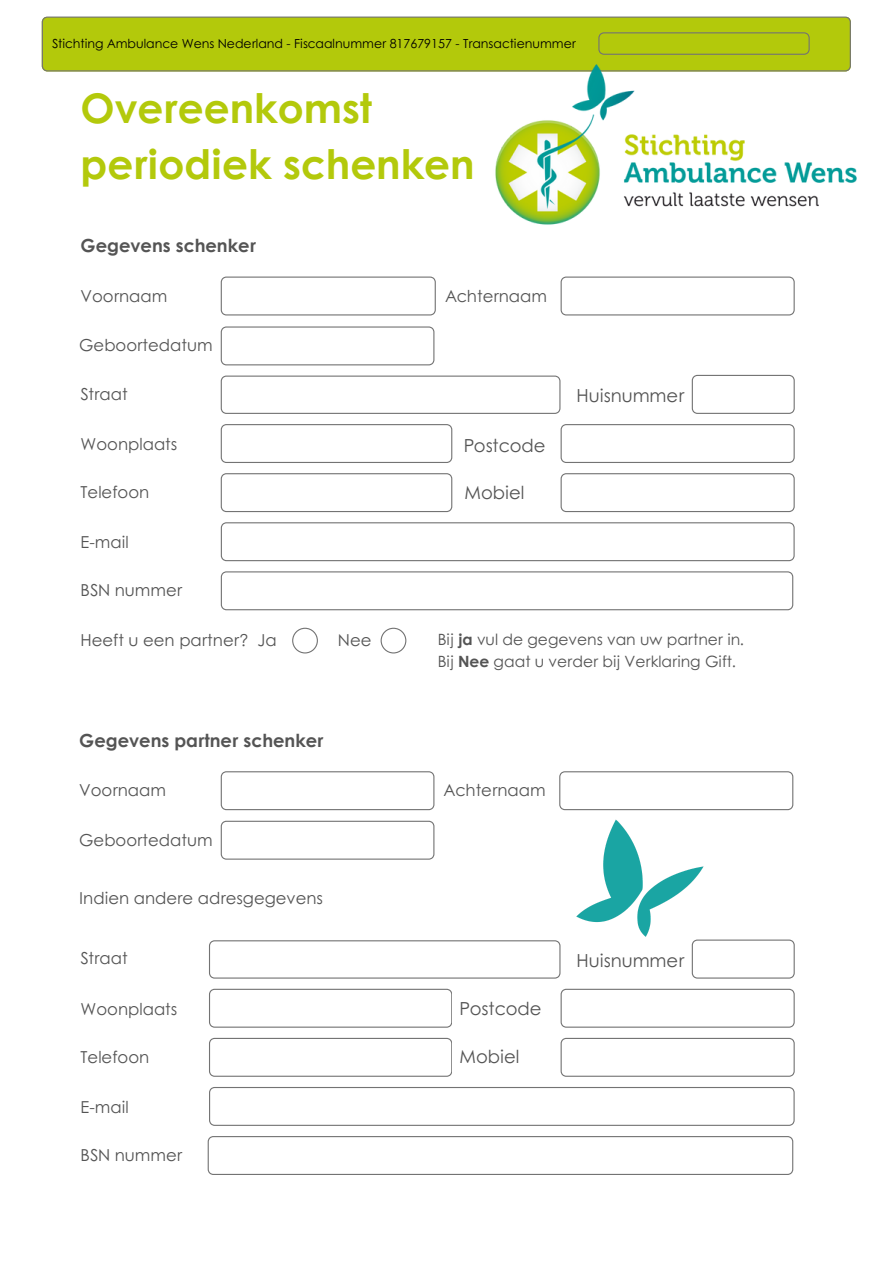
<style>
.page{position:relative;width:893px;height:1264px;background:#fff}
.page>*{position:absolute;margin:0;border:0;box-sizing:border-box;transform-origin:0 0}
.t1{font:700 40.65px "Century Gothic";color:#b3c90b}
.t2{font:18px "Century Gothic";color:#545454}
.t3{font:700 18px "Century Gothic";color:#545454}
.t4{font:16.5px "Century Gothic";color:#545454}
.t5{font:15.45px/21.3px "Century Gothic";color:#545454}
.t6{font:12.45px "Century Gothic";color:#000}
.s1{font-weight:700}
</style>
<div class="page">
<svg style="left:221px;top:375px;width:339px;height:39px"></svg>
<svg style="left:221px;top:424px;width:231px;height:39px"></svg>
<svg style="left:221px;top:473px;width:231px;height:39px"></svg>
<svg style="left:560px;top:424px;width:234px;height:39px"></svg>
<svg style="left:560px;top:473px;width:234px;height:39px"></svg>
<svg style="left:221px;top:326px;width:213px;height:39px"></svg>
<svg style="left:221px;top:276px;width:214px;height:39px"></svg>
<svg style="left:560px;top:277px;width:234px;height:38px"></svg>
<svg style="left:691px;top:375px;width:103px;height:39px"></svg>
<svg style="left:221px;top:522px;width:573px;height:39px"></svg>
<svg style="left:221px;top:571px;width:572px;height:39px"></svg>
<svg style="left:292px;top:627px;width:26px;height:26px"></svg>
<svg style="left:380px;top:627px;width:26px;height:26px"></svg>
<svg style="left:209px;top:940px;width:351px;height:38px"></svg>
<svg style="left:209px;top:988px;width:243px;height:39px"></svg>
<svg style="left:209px;top:1037px;width:243px;height:39px"></svg>
<svg style="left:560px;top:988px;width:234px;height:39px"></svg>
<svg style="left:560px;top:1037px;width:234px;height:39px"></svg>
<svg style="left:221px;top:820px;width:213px;height:39px"></svg>
<svg style="left:221px;top:771px;width:213px;height:39px"></svg>
<svg style="left:559px;top:771px;width:234px;height:39px"></svg>
<svg style="left:691px;top:939px;width:103px;height:39px"></svg>
<svg style="left:209px;top:1087px;width:585px;height:38px"></svg>
<svg style="left:208px;top:1136px;width:585px;height:38px"></svg>
<img style="left:479px;top:797px;width:305px;height:170px">
<div style="left:42px;top:17px;width:808px;height:54px;background:#b3c90b"></div>
<img style="left:470px;top:44px;width:387px;height:233px">
<p class="t6" style="left:52px;top:34px;width:525px">Stichting Ambulance Wens Nederland - Fiscaalnummer 817679157 - Transactienummer</p>
<p class="t1" style="left:81px;top:77px;width:293px">Overeenkomst</p>
<p class="t1" style="left:81px;top:133px;width:395px">periodiek schenken</p>
<p class="t3" style="left:81px;top:232px;width:177px">Gegevens schenker</p>
<p class="t4" style="left:81px;top:283px;width:88px">Voornaam</p>
<p class="t4" style="left:79px;top:332px;width:135px">Geboortedatum</p>
<p class="t4" style="left:81px;top:381px;width:49px">Straat</p>
<p class="t4" style="left:81px;top:431px;width:98px">Woonplaats</p>
<p class="t4" style="left:81px;top:480px;width:70px">Telefoon</p>
<p class="t4" style="left:445px;top:283px;width:103px">Achternaam</p>
<p class="t2" style="left:463px;top:432px;width:83px">Postcode</p>
<p class="t2" style="left:464px;top:479px;width:61px">Mobiel</p>
<p class="t2" style="left:576px;top:382px;width:109px">Huisnummer</p>
<p class="t4" style="left:81px;top:529px;width:50px">E-mail</p>
<p class="t4" style="left:81px;top:578px;width:103px">BSN nummer</p>
<p class="t4" style="left:81px;top:627px;width:170px">Heeft u een partner?</p>
<p class="t4" style="left:257px;top:627px;width:21px">Ja</p>
<p class="t4" style="left:338px;top:627px;width:35px">Nee</p>
<p class="t5" style="left:437px;top:628px;width:308px">Bij <span class="s1">ja</span> vul de gegevens van uw partner in.<br>Bij <span class="s1">Nee</span> gaat u verder bij Verklaring Gift.</p>
<p class="t3" style="left:79px;top:727px;width:246px">Gegevens partner schenker</p>
<p class="t4" style="left:79px;top:777px;width:88px">Voornaam</p>
<p class="t4" style="left:79px;top:827px;width:135px">Geboortedatum</p>
<p class="t4" style="left:79px;top:885px;width:245px">Indien andere adresgegevens</p>
<p class="t4" style="left:81px;top:945px;width:49px">Straat</p>
<p class="t4" style="left:81px;top:996px;width:98px">Woonplaats</p>
<p class="t4" style="left:81px;top:1044px;width:70px">Telefoon</p>
<p class="t4" style="left:81px;top:1093px;width:50px">E-mail</p>
<p class="t4" style="left:81px;top:1142px;width:103px">BSN nummer</p>
<p class="t4" style="left:444px;top:777px;width:103px">Achternaam</p>
<p class="t2" style="left:459px;top:994px;width:83px">Postcode</p>
<p class="t2" style="left:459px;top:1042px;width:61px">Mobiel</p>
<p class="t2" style="left:576px;top:947px;width:109px">Huisnummer</p>
</div>
